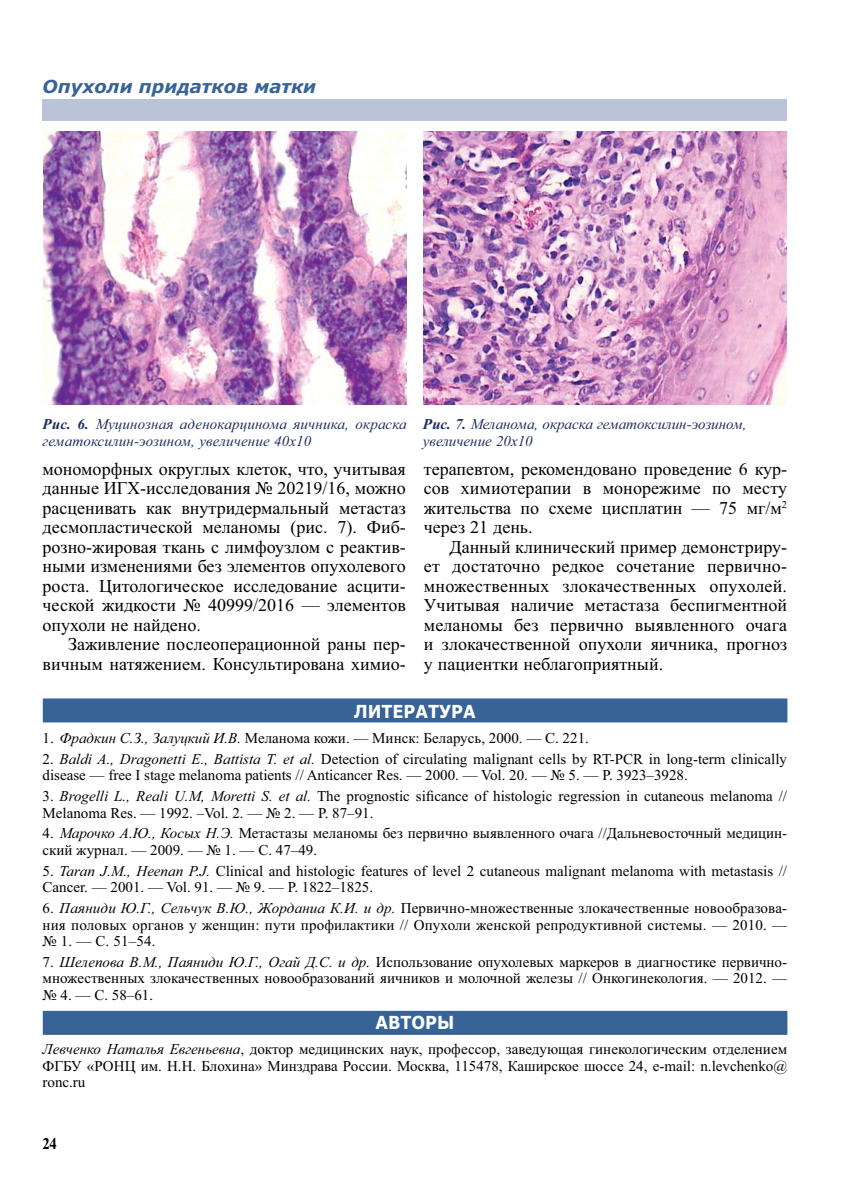
<style>
.page{position:relative;width:851px;height:1191px;background:#fff}
.page>*{position:absolute;margin:0;border:0;box-sizing:border-box;transform-origin:0 0}
.t1{font:18px/19.5px "Times New Roman";color:#000;text-align:justify}
.t2{font:italic 700 18px "Verdana";color:#376397}
.t3{font:700 18px "Verdana";color:#fff;scale:.9 1}
.t4{font:700 16.5px "Times New Roman";color:#000;scale:.9 1}
.t5{font:15px/16.5px "Times New Roman";color:#000}
.t6{font:italic 15px/17.2px "Times New Roman";letter-spacing:.01em;color:#1b2c5d}
.s1{font-weight:700}
.s2{font-style:italic}
</style>
<div class="page">
<div style="left:43px;top:99px;width:744px;height:21px;background:#bbc3d8"></div>
<div style="left:43px;top:698px;width:744px;height:24px;background:#376397"></div>
<div style="left:43px;top:1010px;width:744px;height:24px;background:#376397"></div>
<img style="left:423px;top:132px;width:363px;height:272px">
<img style="left:43px;top:132px;width:363px;height:272px">
<p class="t2" style="left:43px;top:80px;width:275px">Опухоли придатков матки</p>
<p class="t6" style="left:43px;top:416px;width:365px"><span class="s1">Рис. 6.</span> Муцинозная аденокарцинома яичника, окраска гематоксилин-эозином, увеличение 40х10</p>
<p class="t1" style="left:43px;top:460px;width:365px">мономорфных округлых клеток, что, учитывая данные ИГХ-исследования № 20219/16, можно расценивать как внутридермальный метастаз десмопластической меланомы (рис. 7). Фиб&shy;роз но-жировая ткань с лимфоузлом с реактив&shy;ными изменениями без элементов опухолевого роста. Цитологическое исследование асцити&shy;ческой жидкости № 40999/2016 — элементов опухоли не найдено.</p>
<p class="t1" style="left:43px;top:636px;width:365px;text-align:right">Заживление послеоперационной раны пер&shy;вичным натяжением. Консультирована химио-</p>
<p class="t6" style="left:423px;top:416px;width:325px"><span class="s1">Рис. 7.</span> Меланома, окраска гематоксилин-эозином, увеличение 20х10</p>
<p class="t1" style="left:424px;top:460px;width:365px">терапевтом, рекомендовано проведение 6 кур&shy;сов химиотерапии в монорежиме по месту жительства по схеме цисплатин — 75 мг/м<sup>2 </sup>через 21 день.</p>
<p class="t1" style="left:424px;top:538px;width:365px;text-indent:26px">Данный клинический пример демонстриру&shy;ет достаточно редкое сочетание первично&shy;множественных злокачественных опухолей.<br>Учитывая наличие метастаза беспигментной меланомы без первично выявленного очага и злокачественной опухоли яичника, прогноз у пациентки неблагоприятный.</p>
<p class="t3" style="left:354px;top:701px;width:136px">ЛИТЕРАТУРА</p>
<p class="t5" style="left:43px;top:731px;width:547px">1. <span class="s2">Фрадкин С.З., Залуцкий И.В.</span> Меланома кожи. — Минск: Беларусь, 2000. — С. 221.</p>
<p class="t5" style="left:43px;top:752px;width:746px">2. <span class="s2">Baldi A., Dragonetti E., Battista T. et al.</span> Detection of circulating malignant cells by RT-PCR in long-term clinically disease — free I stage melanoma patients // Anticancer Res. — 2000. — Vol. 20. — № 5. — P. 3923–3928.</p>
<p class="t5" style="left:43px;top:789px;width:746px">3. <span class="s2">Brogelli L., Reali U.M, Moretti S. et al.</span> The prognostiс sificance of histologic regression in cutaneous melanoma //<br>Melanoma Res. — 1992. –Vol. 2. — № 2. — P. 87–91.</p>
<p class="t5" style="left:43px;top:826px;width:746px">4. <span class="s2">Марочко А.Ю., Косых Н.Э.</span> Метастазы меланомы без первично выявленного очага //Дальневосточный медицин&shy;ский журнал. — 2009. — № 1. — С. 47–49.</p>
<p class="t5" style="left:43px;top:864px;width:746px">5. <span class="s2">Taran J.M., Heenan P.J.</span> Clinical and histologic features of level 2 cutaneous malignant melanoma with metastasis //<br>Cancer. — 2001. — Vol. 91. — № 9. — P. 1822–1825.</p>
<p class="t5" style="left:43px;top:901px;width:746px;text-align:justify">6. <span class="s2">Паяниди Ю.Г., Cельчук В.Ю., Жорданиа К.И. и др.</span> Первично-множественные злокачественные новообразова&shy;ния половых органов у женщин: пути профилактики // Опухоли женской репродуктивной системы. — 2010. — № 1. — С. 51–54.</p>
<p class="t5" style="left:43px;top:955px;width:746px;text-align:justify">7. <span class="s2">Шелепова В.М., Паяниди Ю.Г., Огай Д.С. и др.</span> Использование опухолевых маркеров в диагностике первично&shy;множественных злокачественных новообразований яичников и молочной железы // Онкогинекология. — 2012. — № 4. — С. 58–61.</p>
<p class="t3" style="left:375px;top:1012px;width:89px">АВТОРЫ</p>
<p class="t5" style="left:43px;top:1042px;width:746px;text-align:justify"><span class="s2">Левченко Наталья Евгеньевна</span>, доктор медицинских наук, профессор, заведующая гинекологическим отделением ФГБУ «РОНЦ им. Н.Н. Блохина» Минздрава России. Москва, 115478, Каширское шоссе 24, e-mail: n.levchenko@ ronc.ru</p>
<p class="t4" style="left:43px;top:1137px;width:18px">24</p>
</div>
